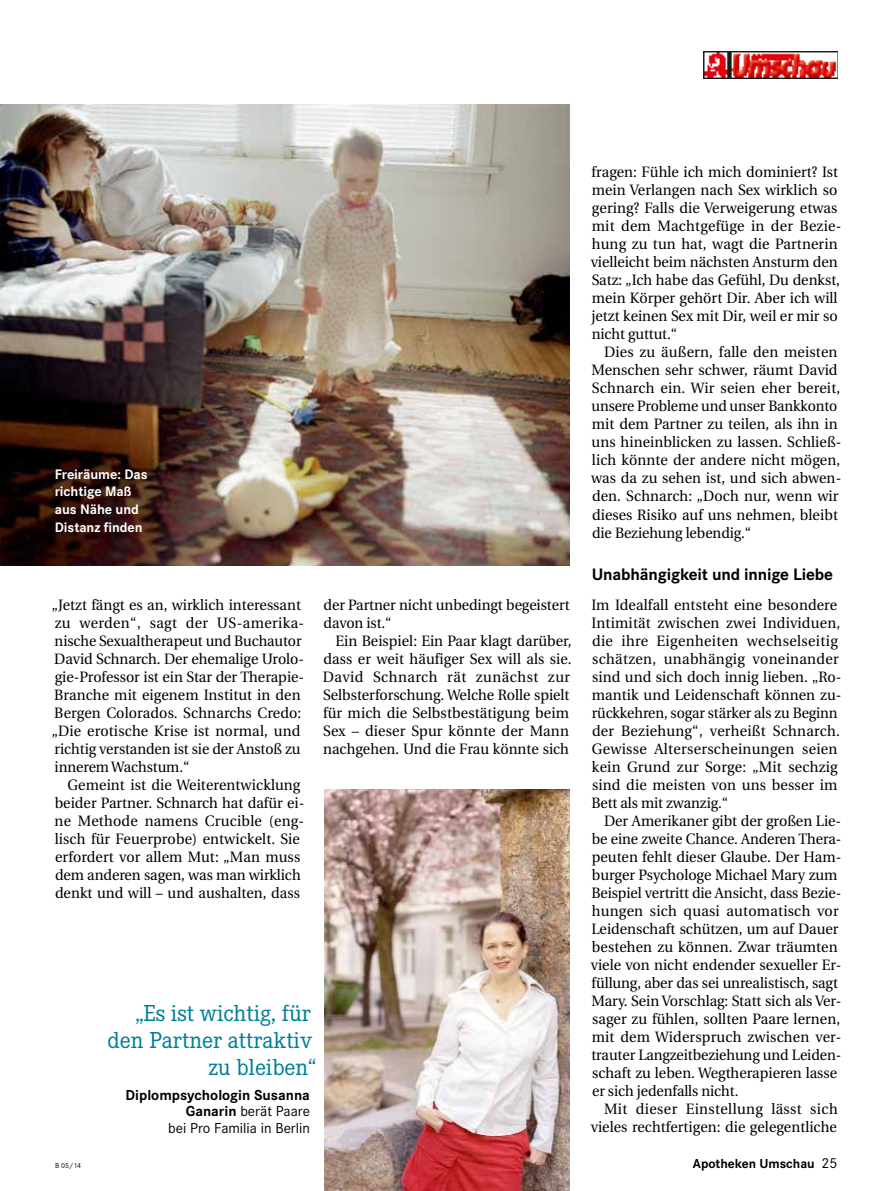
<style>
.page{position:relative;width:893px;height:1191px;background:#fff}
.page>*{position:absolute;margin:0;border:0;box-sizing:border-box;transform-origin:0 0}
.t1{font:24px/27px "Corporate E";letter-spacing:-.005em;color:#007e98;text-align:right}
.t2{font:700 17.25px "Corporate S";letter-spacing:-.01em;color:#000}
.t3{font:15px/18px "Utopia";letter-spacing:.005em;color:#000;scale:.96 1}
.t4{font:700 15px/16.5px "Corporate S";color:#000;text-align:right}
.t5{font:700 14.25px/17.7px "Corporate S";letter-spacing:-.005em;color:#fff}
.t6{font:700 13.5px "Corporate S";color:#000}
.t7{font:7.5px "Corporate S";color:#000}
.s1{font-weight:400}
.s2{font-weight:400;font-size:15px}
</style>
<div class="page">
<img style="left:703px;top:51px;width:135px;height:28px">
<img style="left:0;top:104px;width:569px;height:462px">
<img style="left:324px;top:789px;width:246px;height:402px">
<p class="t5" style="left:55px;top:465px;width:94px">Freiräume: Das richtige Maß aus Nähe und<br>Distanz finden</p>
<p class="t3" style="left:52px;top:596px;width:265px">„Jetzt fängt es an, wirklich interessant zu werden“, sagt der US-amerika&shy;nische Sexualtherapeut und Buchautor David Schnarch. Der ehemalige Urolo&shy;gie-Professor ist ein Star der Therapie-Branche mit eigenem Institut in den Bergen Colorados. Schnarchs Credo: „Die erotische Krise ist normal, und richtig verstanden ist sie der Anstoß zu innerem Wachstum.“</p>
<p class="t3" style="left:55px;top:776px;width:262px;text-align:center">Gemeint ist die Weiterentwicklung beider Partner. Schnarch hat dafür ei&shy;ne Methode namens Crucible (eng&shy;lisch für Feuerprobe) entwickelt. Sie erfordert vor allem Mut: „Man muss dem anderen sagen, was man wirklich denkt und will – und aushalten, dass</p>
<p class="t3" style="left:324px;top:596px;width:258px">der Partner nicht unbedingt begeistert davon ist.“</p>
<p class="t3" style="left:323px;top:632px;width:261px;text-indent:13px">Ein Beispiel: Ein Paar klagt darüber, dass er weit häufiger Sex will als sie.<br>David Schnarch rät zunächst zur Selbsterforschung. Welche Rolle spielt für mich die Selbstbestätigung beim Sex – dieser Spur könnte der Mann nachgehen. Und die Frau könnte sich</p>
<h1 class="t1" style="left:108px;top:999px;width:210px">„Es ist wichtig, für den Partner attraktiv zu bleiben“</h1>
<p class="t4" style="left:126px;top:1087px;width:186px">Diplompsychologin Susanna<br>Ganarin <span class="s1">berät Paare<br>bei Pro Familia in Berlin</span></p>
<p class="t3" style="left:591px;top:164px;width:263px">fragen: Fühle ich mich dominiert? Ist mein Verlangen nach Sex wirklich so gering? Falls die Verweigerung etwas mit dem Machtgefüge in der Bezie&shy;hung zu tun hat, wagt die Partnerin vielleicht beim nächsten Ansturm den Satz: „Ich habe das Gefühl, Du denkst, mein Körper gehört Dir. Aber ich will jetzt keinen Sex mit Dir, weil er mir so nicht guttut.“</p>
<p class="t3" style="left:591px;top:344px;width:262px;text-indent:13px">Dies zu äußern, falle den meisten Menschen sehr schwer, räumt David Schnarch ein. Wir seien eher bereit, unsere Probleme und unser Bankkonto mit dem Partner zu teilen, als ihn in uns hineinblicken zu lassen. Schließ&shy;lich könnte der andere nicht mögen, was da zu sehen ist, und sich abwen&shy;den. Schnarch: „Doch nur, wenn wir dieses Risiko auf uns nehmen, bleibt die Beziehung lebendig.“</p>
<p class="t2" style="left:592px;top:564px;width:243px">Unabhängigkeit und innige Liebe</p>
<p class="t3" style="left:591px;top:596px;width:262px">Im Idealfall entsteht eine besondere Intimität zwischen zwei Individuen, die ihre Eigenheiten wechselseitig schätzen, unabhängig voneinander sind und sich doch innig lieben. „Ro&shy;mantik und Leidenschaft können zu&shy;rückkehren, sogar stärker als zu Beginn der Beziehung“, verheißt Schnarch.<br>Gewisse Alterserscheinungen seien kein Grund zur Sorge: „Mit sechzig sind die meisten von uns besser im Bett als mit zwanzig.“</p>
<p class="t3" style="left:591px;top:812px;width:263px;text-indent:13px">Der Amerikaner gibt der großen Lie&shy;be eine zweite Chance. Anderen Thera&shy;peuten fehlt dieser Glaube. Der Ham&shy;burger Psychologe Michael Mary zum Beispiel vertritt die Ansicht, dass Bezie&shy;hungen sich quasi automatisch vor Leidenschaft schützen, um auf Dauer bestehen zu können. Zwar träumten viele von nicht endender sexueller Er&shy;füllung, aber das sei unrealistisch, sagt Mary. Sein Vorschlag: Statt sich als Ver&shy;sager zu fühlen, sollten Paare lernen, mit dem Widerspruch zwischen ver&shy;trauter Langzeitbeziehung und Leiden&shy;schaft zu leben. Wegtherapieren lasse er sich jedenfalls nicht.</p>
<p class="t3" style="left:591px;top:1100px;width:259px;text-align:right">Mit dieser Einstellung lässt sich vieles rechtfertigen: die gelegentliche</p>
<p class="t7" style="left:55px;top:1161px;width:27px">B 05/14</p>
<p class="t6" style="left:693px;top:1155px;width:146px">Apotheken Umschau <span class="s2">25</span></p>
</div>
